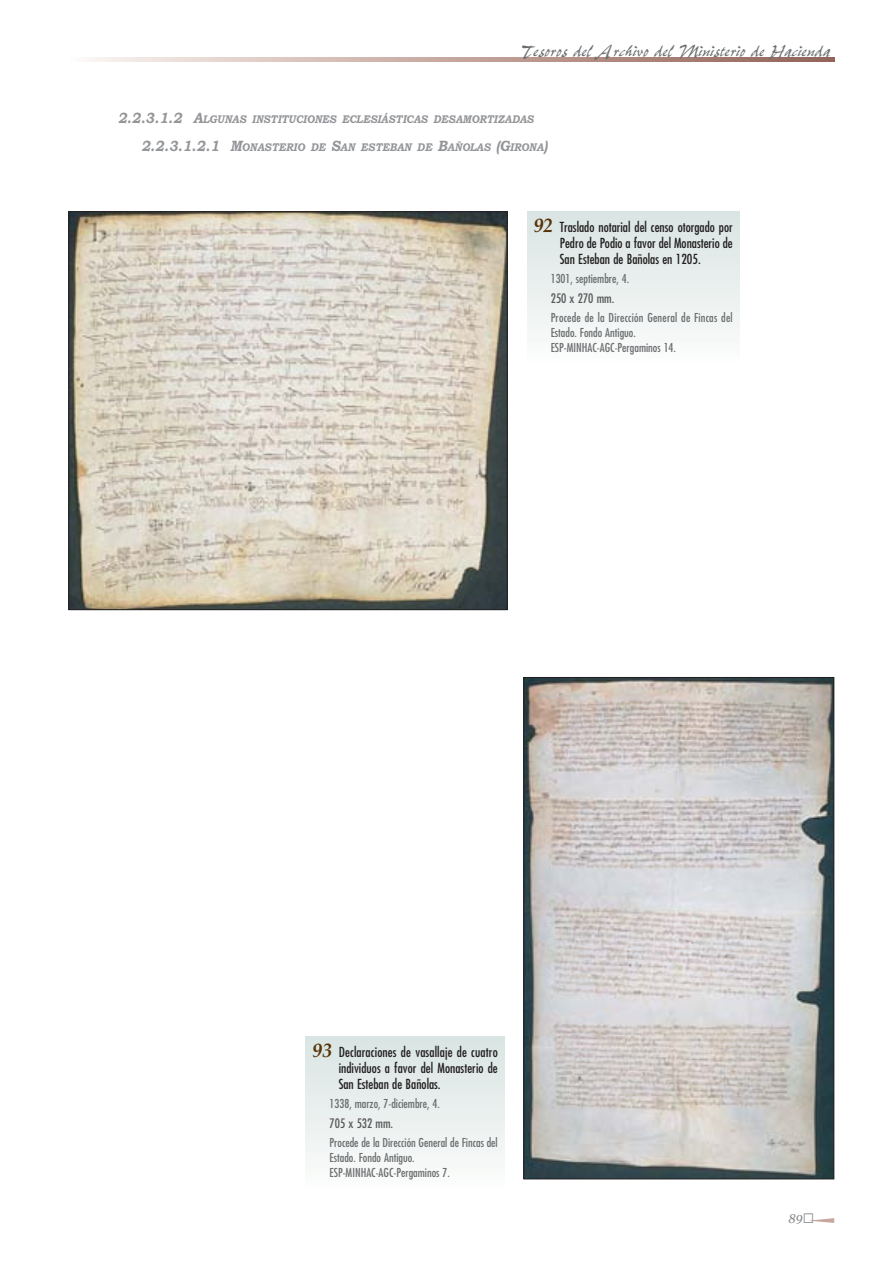
<style>
.page{position:relative;width:893px;height:1263px;background:#fff}
.page>*{position:absolute;margin:0;border:0;box-sizing:border-box;transform-origin:0 0}
.t1{font:italic 19.65px "Pepita";color:#6c6e70;scale:.92 1}
.t2{font:condensed 13.5px/15.8px "Futura";color:#231f20;text-align:justify}
.t3{font:condensed 12.75px "Futura";color:#58595b}
.t4{font:italic 12.75px "Georgia";color:#808285;scale:.95 1}
.t5{font:condensed 12px/15px "Futura";color:#6c6e70}
.t6{font:italic 700 11.25px "Bookman Old Style";color:#939598;scale:.9 1}
.s1{font-size:15px}
.s2{font-family:"Book Antiqua";font-weight:700;font-style:italic;font-stretch:normal;font-size:19.5px;color:#573408}
</style>
<div class="page">
<div style="left:527px;top:211px;width:212px;height:153px;background:linear-gradient(to bottom,#d9e4e3,#fcfcfc)"></div>
<div style="left:306px;top:1037px;width:198px;height:154px;background:linear-gradient(to bottom,#d9e4e3,#fcfcfc)"></div>
<svg style="left:89px;top:58px;width:745px;height:3px;background:#c4a79f"></svg>
<img style="left:70px;top:213px;width:435px;height:395px">
<img style="left:525px;top:679px;width:307px;height:498px">
<div style="left:523px;top:677px;width:311px;height:502px;border:1px solid #231f20"></div>
<svg style="left:809px;top:1218px;width:25px;height:5px"></svg>
<h1 class="t1" style="left:519px;top:38px;width:343px">Tesoros del A rchivo del Ministerio de Hacienda</h1>
<p class="t6" style="left:118px;top:115px;width:464px"><span class="s1">2.2.3.1.2 A</span>LGUNAS INSTITUCIONES ECLESIÁSTICAS DESAMORTIZADAS</p>
<p class="t6" style="left:141px;top:143px;width:452px"><span class="s1">2.2.3.1.2.1 M</span>ONASTERIO DE <span class="s1">S</span>AN ESTEBAN DE <span class="s1">B</span>AÑOLAS <span class="s1">(G</span>IRONA<span class="s1">)</span></p>
<p class="t2" style="left:560px;top:221px;width:174px;text-indent:-26px"><span class="s2">92</span> Traslado notarial del censo otorgado por Pedro de Podio a favor del Monasterio de San Esteban de Bañolas en 1205.</p>
<p class="t5" style="left:550px;top:272px;width:80px">1301, septiembre, 4.</p>
<p class="t3" style="left:550px;top:292px;width:65px">250 x 270 mm.</p>
<p class="t5" style="left:550px;top:311px;width:183px">Procede de la Dirección General de Fincas del<br>Estado. Fondo Antiguo.<br>ESP-MINHAC-AGC-Pergaminos 14.</p>
<p class="t2" style="left:339px;top:1046px;width:160px;text-indent:-26px"><span class="s2">93</span> Declaraciones de vasallaje de cuatro individuos a favor del Monasterio de San Esteban de Bañolas.</p>
<p class="t5" style="left:329px;top:1097px;width:112px">1338, marzo, 7-diciembre, 4.</p>
<p class="t3" style="left:329px;top:1118px;width:65px">705 x 532 mm.</p>
<p class="t5" style="left:329px;top:1136px;width:170px">Procede de la Dirección General de Fincas del<br>Estado. Fondo Antiguo.<br>ESP-MINHAC-AGC-Pergaminos 7.</p>
<p class="t4" style="left:788px;top:1214px;width:16px">89</p>
</div>
